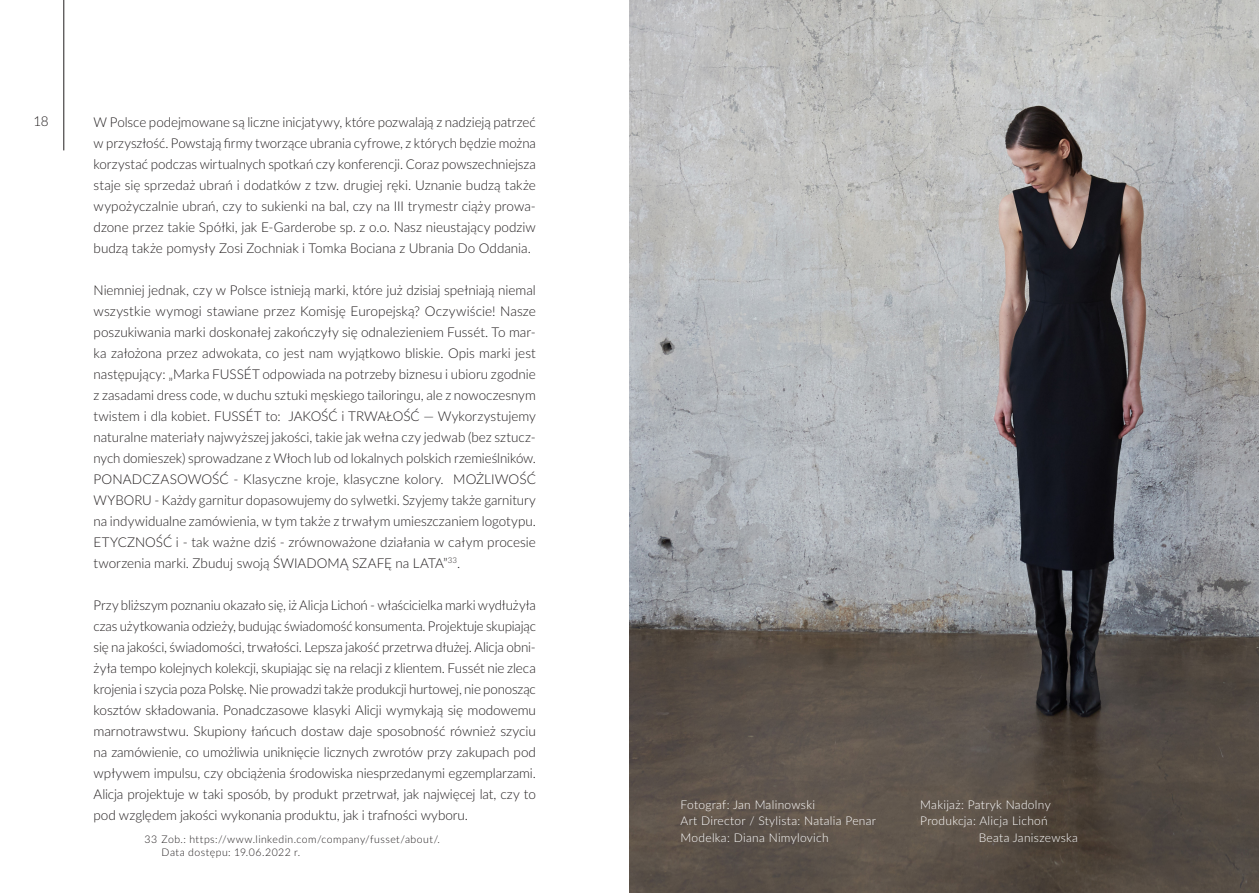
<style>
.page{position:relative;width:1259px;height:893px;background:#fff}
.page>*{position:absolute;margin:0;border:0;box-sizing:border-box;transform-origin:0 0}
._27_akapit_P4_GLOWNY{font:300 13.5px/21px "Lato";letter-spacing:-.005em;color:#231f20;text-align:justify}
.footnotes{font:300 12px/16.5px "Lato";letter-spacing:.025em;color:#fff}
.footnotes-2{font:300 10.5px/12.6px "Lato";letter-spacing:.045em;color:#231f20}
</style>
<div class="page">
<hr style="left:63px;top:0;width:1px;height:150px;background:#231f20">
<img style="left:629px;top:0;width:630px;height:893px">
<p class="_27_akapit_P4_GLOWNY" style="left:33px;top:111px;width:17px">18</p>
<p class="_27_akapit_P4_GLOWNY" style="left:94px;top:111px;width:444px">W Polsce podejmowane są liczne inicjatywy, które pozwalają z nadzieją patrzeć w przyszłość. Powstają firmy tworzące ubrania cyfrowe, z których będzie można korzystać podczas wirtualnych spotkań czy konferencji. Coraz powszechniejsza staje się sprzedaż ubrań i dodatków z tzw. drugiej ręki. Uznanie budzą także wypożyczalnie ubrań, czy to sukienki na bal, czy na III trymestr ciąży prowa&shy;dzone przez takie Spółki, jak E-Garderobe sp. z o.o. Nasz nieustający podziw budzą także pomysły Zosi Zochniak i Tomka Bociana z Ubrania Do Oddania.</p>
<p class="_27_akapit_P4_GLOWNY" style="left:94px;top:279px;width:444px">Niemniej jednak, czy w Polsce istnieją marki, które już dzisiaj spełniają niemal wszystkie wymogi stawiane przez Komisję Europejską? Oczywiście! Nasze poszukiwania marki doskonałej zakończyły się odnalezieniem Fussét. To mar&shy;ka założona przez adwokata, co jest nam wyjątkowo bliskie. Opis marki jest następujący: „Marka FUSSÉT odpowiada na potrzeby biznesu i ubioru zgodnie z zasadami dress code, w duchu sztuki męskiego tailoringu, ale z nowoczesnym twistem i dla kobiet. FUSSÉT to: JAKOŚĆ i TRWAŁOŚĆ — Wykorzystujemy naturalne materiały najwyższej jakości, takie jak wełna czy jedwab (bez sztucz&shy;nych domieszek) sprowadzane z Włoch lub od lokalnych polskich rzemieślników.<br>PONADCZASOWOŚĆ - Klasyczne kroje, klasyczne kolory. MOŻLIWOŚĆ WYBORU - Każdy garnitur dopasowujemy do sylwetki. Szyjemy także garnitury na indywidualne zamówienia, w tym także z trwałym umieszczaniem logotypu.<br>ETYCZNOŚĆ i - tak ważne dziś - zrównoważone działania w całym procesie tworzenia marki. Zbuduj swoją ŚWIADOMĄ SZAFĘ na LATA”<sup>33</sup>.</p>
<p class="_27_akapit_P4_GLOWNY" style="left:94px;top:594px;width:444px">Przy bliższym poznaniu okazało się, iż Alicja Lichoń - właścicielka marki wydłużyła czas użytkowania odzieży, budując świadomość konsumenta. Projektuje skupiając się na jakości, świadomości, trwałości. Lepsza jakość przetrwa dłużej. Alicja obni&shy;żyła tempo kolejnych kolekcji, skupiając się na relacji z klientem. Fussét nie zleca krojenia i szycia poza Polskę. Nie prowadzi także produkcji hurtowej, nie ponosząc kosztów składowania. Ponadczasowe klasyki Alicji wymykają się modowemu marnotrawstwu. Skupiony łańcuch dostaw daje sposobność również szyciu na zamówienie, co umożliwia uniknięcie licznych zwrotów przy zakupach pod wpływem impulsu, czy obciążenia środowiska niesprzedanymi egzemplarzami.<br>Alicja projektuje w taki sposób, by produkt przetrwał, jak najwięcej lat, czy to pod względem jakości wykonania produktu, jak i trafności wyboru.</p>
<p class="footnotes-2" style="left:162px;top:833px;width:280px;text-indent:-17px">33 Zob.: https://www.linkedin.com/company/fusset/about/.<br>Data dostępu: 19.06.2022 r.</p>
<p class="footnotes" style="left:680px;top:796px;width:197px">Fotograf: Jan Malinowski<br>Art Director / Stylista: Natalia Penar<br>Modelka: Diana Nimylovich</p>
<p class="footnotes" style="left:920px;top:796px;width:132px">Makijaż: Patryk Nadolny</p>
<p class="footnotes" style="left:920px;top:812px;width:129px">Produkcja: Alicja Lichoń</p>
<p class="footnotes" style="left:978px;top:829px;width:101px">Beata Janiszewska</p>
</div>
